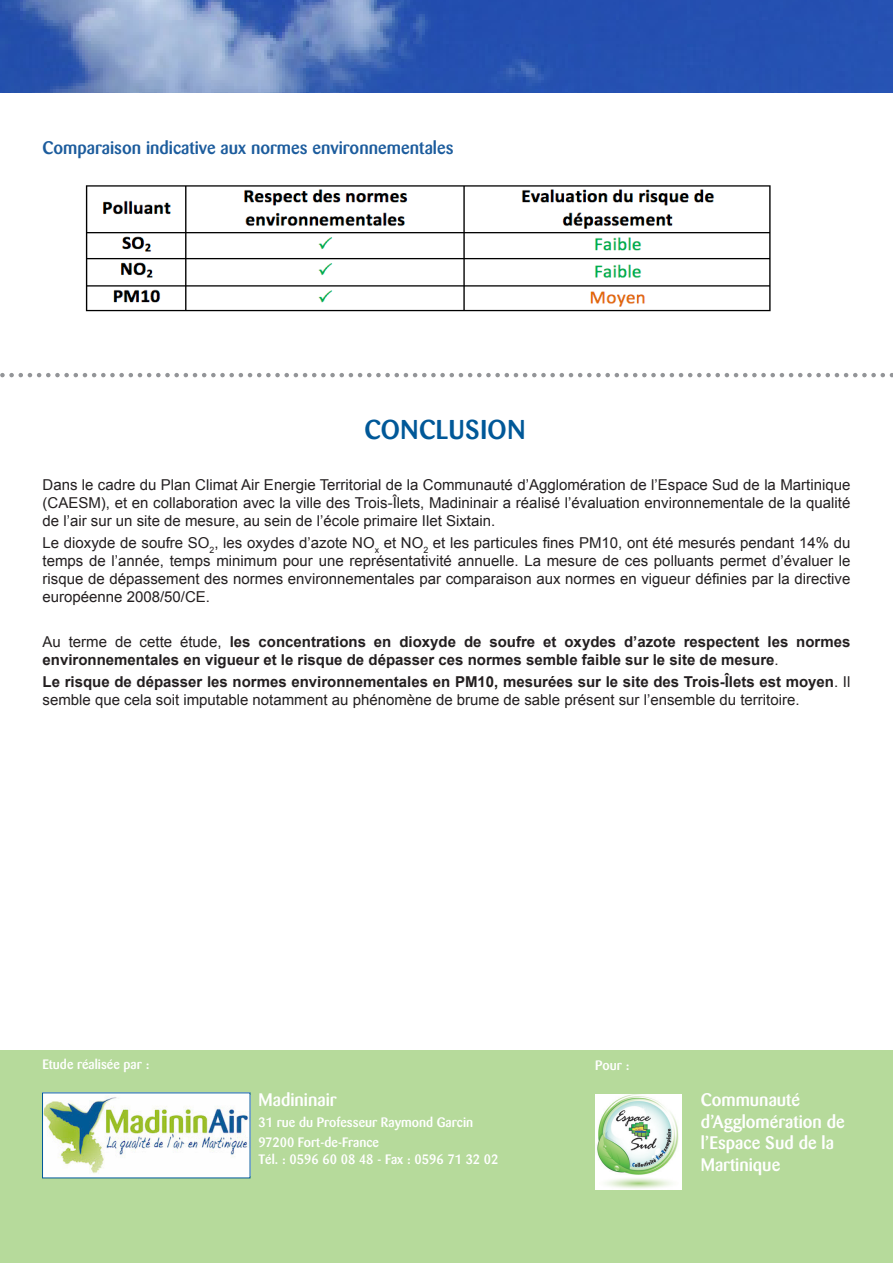
<style>
.page{position:relative;width:893px;height:1263px;background:#fff}
.page>*{position:absolute;margin:0;border:0;box-sizing:border-box;transform-origin:0 0}
.t1{font:500 27px "Barmeno";letter-spacing:.02em;color:#005898}
.t2{font:500 18px/21.6px "Barmeno";color:#fff}
.t3{font:500 18px "Barmeno";color:#1c5c9d}
.t4{font:15px/18px "Arial";color:#231f20;text-align:justify}
.t5{font:700 15px/18px "Arial";color:#231f20}
.t6{font:500 13.5px "Barmeno";color:#fff}
.s1{font-weight:400}
.s2{font-weight:700}
</style>
<div class="page">
<img style="left:0;top:0;width:893px;height:92px">
<svg style="left:0;top:373px;width:893px;height:4px"></svg>
<div style="left:0;top:1050px;width:893px;height:213px;background:#b6da9b"></div>
<div style="left:43px;top:1093px;width:207px;height:85px;background:#fff"></div>
<img style="left:44px;top:1096px;width:204px;height:78px">
<img style="left:85px;top:185px;width:686px;height:127px">
<img style="left:595px;top:1094px;width:87px;height:95px">
<p class="t3" style="left:43px;top:137px;width:412px">Comparaison indicative aux normes environnementales</p>
<p class="t1" style="left:364px;top:413px;width:162px">CONCLUSION</p>
<p class="t4" style="left:43px;top:476px;width:809px">Dans le cadre du Plan Climat Air Energie Territorial de la Communauté d’Agglomération de l’Espace Sud de la Martinique (CAESM), et en collaboration avec la ville des Trois-Îlets, Madininair a réalisé l’évaluation environnementale de la qualité de l’air sur un site de mesure, au sein de l’école primaire Ilet Sixtain.</p>
<p class="t4" style="left:43px;top:534px;width:809px">Le dioxyde de soufre SO<sub>2</sub>, les oxydes d’azote NO<sub>x</sub> et NO<sub>2</sub> et les particules fines PM10, ont été mesurés pendant 14% du temps de l’année, temps minimum pour une représentativité annuelle. La mesure de ces polluants permet d’évaluer le risque de dépassement des normes environnementales par comparaison aux normes en vigueur définies par la directive européenne 2008/50/CE.</p>
<p class="t5" style="left:43px;top:633px;width:809px"><span class="s1">Au terme de cette étude,</span> les concentrations en dioxyde de soufre et oxydes d’azote respectent les normes environnementales en vigueur et le risque de dépasser ces normes semble faible sur le site de mesure<span class="s1">.</span></p>
<p class="t4" style="left:43px;top:673px;width:809px"><span class="s2">Le risque de dépasser les normes environnementales en PM10, mesurées sur le site des Trois-Îlets est moyen</span>. Il semble que cela soit imputable notamment au phénomène de brume de sable présent sur l’ensemble du territoire.</p>
<p class="t6" style="left:43px;top:1056px;width:108px">Etude réalisée par :</p>
<p class="t2" style="left:259px;top:1089px;width:79px">Madininair</p>
<p class="t6" style="left:259px;top:1114px;width:216px">31 rue du Professeur Raymond Garcin</p>
<p class="t6" style="left:259px;top:1135px;width:122px">97200 Fort-de-France</p>
<p class="t6" style="left:259px;top:1151px;width:242px">Tél. : 0596 60 08 48 - Fax : 0596 71 32 02</p>
<p class="t6" style="left:595px;top:1057px;width:36px">Pour :</p>
<p class="t2" style="left:701px;top:1089px;width:146px">Communauté d’Agglomération de l’Espace Sud de la<br>Martinique</p>
</div>
